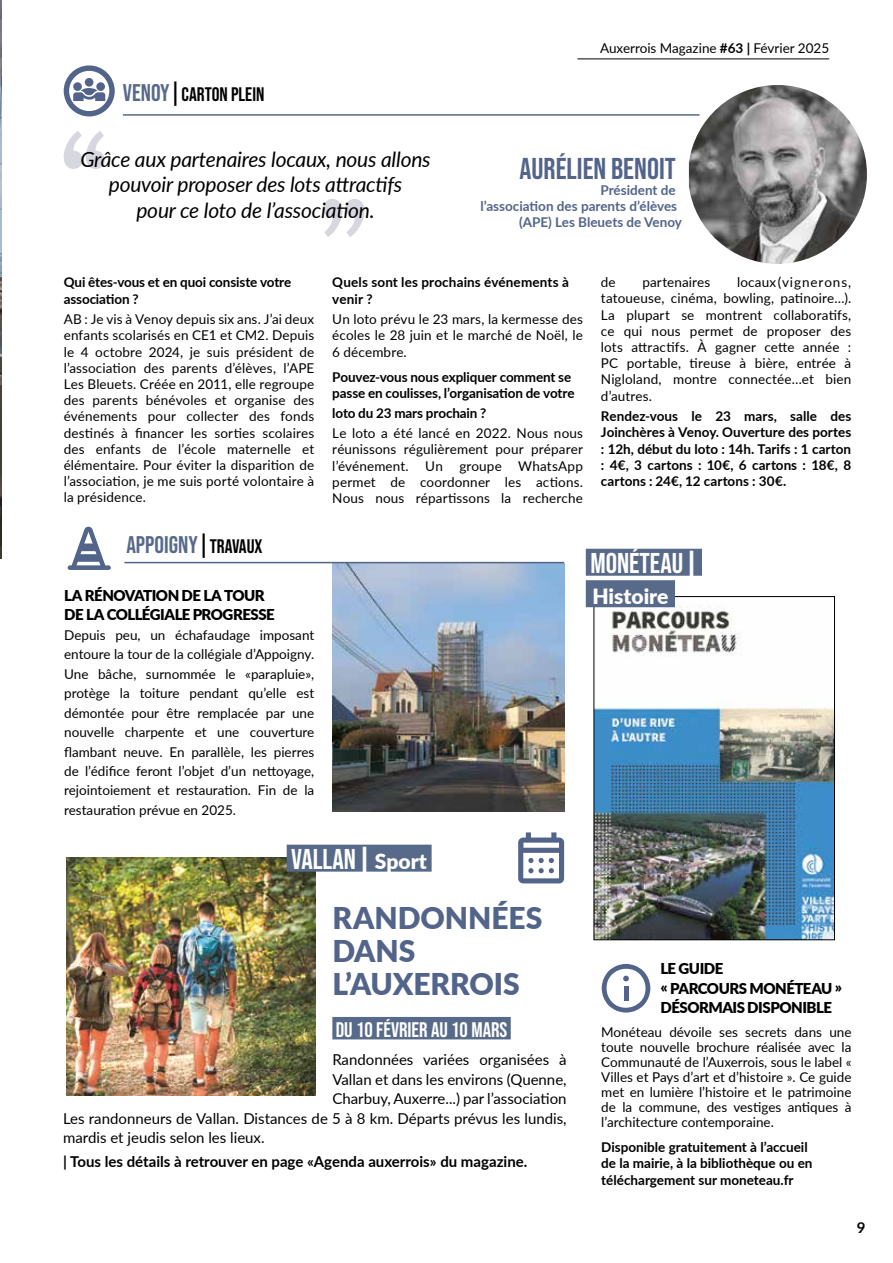
<style>
.page{position:relative;width:893px;height:1263px;background:#fff}
.page>*{position:absolute;margin:0;border:0;box-sizing:border-box;transform-origin:0 0}
.t1{font:900 30px/33px "Lato";color:#53648a}
.t2{font:30px "Bebas Neue";color:#53648a}
.t3{font:28.5px "Bebas Neue";color:#fff}
.t4{font:24px "Bebas Neue";color:#586a89}
.t5{font:italic 21px/25.2px "Lato";letter-spacing:-.01em;color:#000;text-align:center}
.t6{font:21px "Bebas Neue";color:#fff}
.t7{font:900 21px "Lato";color:#fff}
.t8{font:19.5px "Bebas Neue";color:#000}
.t9{font:15px "Lato";color:#000}
.t10{font:900 15px/19.5px "Lato";letter-spacing:-.03em;color:#000}
.t11{font:700 15px "Lato";color:#000}
.t12{font:13.5px/16.2px "Lato";letter-spacing:.005em;color:#000;text-align:justify}
.t13{font:700 13.5px/16.5px "Lato";letter-spacing:-.005em;color:#000}
.t14{font:700 13.5px "Lato";color:#53648a}
.s1{font-size:24px;color:#586a89}
.s2{font-size:24px}
.s3{font-weight:700}
.s4{color:#000}
.s5{font-size:19.5px;color:#000}
.s6{font-family:"Lato";font-weight:900}
.s7{font-family:"Lato";font-weight:900;font-size:21px}
</style>
<div class="page">
<svg style="left:323px;top:199px;width:41px;height:38px"></svg>
<svg style="left:64px;top:131px;width:41px;height:38px"></svg>
<img style="left:689px;top:85px;width:178px;height:179px">
<svg style="left:64px;top:65px;width:51px;height:51px"></svg>
<img style="left:596px;top:607px;width:237px;height:331px">
<div style="left:594px;top:596px;width:241px;height:344px;border:1px solid #000"></div>
<div style="left:586px;top:549px;width:116px;height:27px;background:#586a89"></div>
<div style="left:586px;top:580px;width:89px;height:27px;background:#586a89"></div>
<img style="left:332px;top:563px;width:232px;height:249px">
<hr style="left:124px;top:562px;width:440px;height:1px;background:#53648a">
<hr style="left:123px;top:114px;width:576px;height:2px;background:#586a89">
<div style="left:332px;top:1017px;width:179px;height:22px;background:#586a89"></div>
<svg style="left:518px;top:832px;width:46px;height:51px"></svg>
<img style="left:0;top:0;width:1px;height:558px">
<hr style="left:577px;top:59px;width:252px;height:1px;background:#000">
<img style="left:66px;top:858px;width:249px;height:237px">
<div style="left:287px;top:845px;width:145px;height:27px;background:#586a89"></div>
<svg style="left:68px;top:527px;width:43px;height:43px"></svg>
<svg style="left:602px;top:964px;width:48px;height:48px"></svg>
<h3 class="t8" style="left:123px;top:83px;width:143px"><span class="s1">VENOY</span><span class="s2">|</span>CARTON PLEIN</h3>
<h3 class="t5" style="left:80px;top:146px;width:352px">Grâce aux partenaires locaux, nous allons pouvoir proposer des lots attractifs<br>pour ce loto de l’association.</h3>
<p class="t12" style="left:600px;top:40px;width:231px">Auxerrois Magazine <span class="s3">#63 |</span> Février 2025</p>
<h1 class="t2" style="left:520px;top:151px;width:158px">AURÉLIEN BENOIT</h1>
<p class="t14" style="left:600px;top:180px;width:77px">Président de</p>
<p class="t14" style="left:480px;top:196px;width:198px">l’association des parents d’élèves</p>
<p class="t14" style="left:519px;top:212px;width:164px">(APE) Les Bleuets de Venoy</p>
<p class="t13" style="left:64px;top:273px;width:229px">Qui êtes-vous et en quoi consiste votre association ?</p>
<p class="t12" style="left:64px;top:311px;width:252px">AB : Je vis à Venoy depuis six ans. J’ai deux enfants scolarisés en CE1 et CM2. Depuis le 4 octobre 2024, je suis président de l’association des parents d’élèves, l’APE Les Bleuets. Créée en 2011, elle regroupe des parents bénévoles et organise des événements pour collecter des fonds destinés à financer les sorties scolaires des enfants de l’école maternelle et élémentaire. Pour éviter la disparition de l’association, je me suis porté volontaire à la présidence.</p>
<h3 class="t4" style="left:126px;top:531px;width:138px">APPOIGNY<span class="s4">|</span><span class="s5">TRAVAUX</span></h3>
<p class="t10" style="left:64px;top:585px;width:212px">LA RÉNOVATION DE LA TOUR<br>DE LA COLLÉGIALE PROGRESSE</p>
<p class="t12" style="left:64px;top:624px;width:252px;line-height:19.5px">Depuis peu, un échafaudage imposant entoure la tour de la collégiale d’Appoigny.<br>Une bâche, surnommée le «parapluie», protège la toiture pendant qu’elle est démontée pour être remplacée par une nouvelle charpente et une couverture flambant neuve. En parallèle, les pierres de l’édifice feront l’objet d’un nettoyage, rejointoiement et restauration. Fin de la restauration prévue en 2025.</p>
<p class="t13" style="left:332px;top:273px;width:238px">Quels sont les prochains événements à venir ?</p>
<p class="t12" style="left:332px;top:311px;width:252px">Un loto prévu le 23 mars, la kermesse des écoles le 28 juin et le marché de Noël, le 6 décembre.</p>
<p class="t13" style="left:332px;top:368px;width:244px">Pouvez-vous nous expliquer comment se passe en coulisses, l’organisation de votre</p>
<p class="t13" style="left:332px;top:404px;width:156px">loto du 23 mars prochain ?</p>
<p class="t12" style="left:332px;top:424px;width:252px">Le loto a été lancé en 2022. Nous nous réunissons régulièrement pour préparer l’événement. Un groupe WhatsApp permet de coordonner les actions.<br>Nous nous répartissons la recherche</p>
<p class="t12" style="left:601px;top:274px;width:252px;text-indent:136px">locaux (vignerons, tatoueuse, cinéma, bowling, patinoire…).<br>La plupart se montrent collaboratifs, ce qui nous permet de proposer des lots attractifs. À gagner cette année :<br>PC portable, tireuse à bière, entrée à Nigloland, montre connectée…et bien d’autres.</p>
<p class="t13" style="left:601px;top:407px;width:252px;text-align:justify">Rendez-vous le 23 mars, salle des Joinchères à Venoy. Ouverture des portes : 12h, début du loto : 14h. Tarifs : 1 carton : 4€, 3 cartons : 10€, 6 cartons : 18€, 8 cartons : 24€, 12 cartons : 30€.</p>
<p class="t12" style="left:601px;top:274px;width:16px">de</p>
<p class="t12" style="left:642px;top:274px;width:70px">partenaires</p>
<h2 class="t3" style="left:590px;top:547px;width:107px">MONÉTEAU <span class="s6">|</span></h2>
<h3 class="t7" style="left:592px;top:581px;width:78px">Histoire</h3>
<h2 class="t3" style="left:291px;top:843px;width:137px">VALLAN <span class="s6">|</span> <span class="s7">Sport</span></h2>
<h1 class="t1" style="left:332px;top:900px;width:212px">RANDONNÉES<br>DANS<br>L’AUXERROIS</h1>
<h3 class="t6" style="left:336px;top:1018px;width:173px">DU 10 FÉVRIER AU 10 MARS</h3>
<p class="t9" style="left:332px;top:1049px;width:236px">Randonnées variées organisées à</p>
<p class="t9" style="left:332px;top:1068px;width:236px">Vallan et dans les environs (Quenne,</p>
<p class="t9" style="left:332px;top:1088px;width:236px">Charbuy, Auxerre...) par l’association</p>
<p class="t9" style="left:63px;top:1107px;width:505px">Les randonneurs de Vallan. Distances de 5 à 8 km. Départs prévus les lundis,</p>
<p class="t9" style="left:63px;top:1127px;width:203px">mardis et jeudis selon les lieux.</p>
<p class="t11" style="left:63px;top:1150px;width:466px">| Tous les détails à retrouver en page «Agenda auxerrois» du magazine.</p>
<p class="t10" style="left:660px;top:958px;width:183px">LE GUIDE<br>« PARCOURS MONÉTEAU »<br>DÉSORMAIS DISPONIBLE</p>
<p class="t12" style="left:601px;top:1024px;width:252px;line-height:15px">Monéteau dévoile ses secrets dans une toute nouvelle brochure réalisée avec la Communauté de l’Auxerrois, sous le label « Villes et Pays d’art et d’histoire ». Ce guide met en lumière l’histoire et le patrimoine de la commune, des vestiges antiques à l’architecture contemporaine.</p>
<p class="t13" style="left:601px;top:1138px;width:213px">Disponible gratuitement à l’accueil de la mairie, à la bibliothèque ou en téléchargement sur moneteau.fr</p>
<p class="t11" style="left:857px;top:1216px;width:10px">9</p>
</div>
